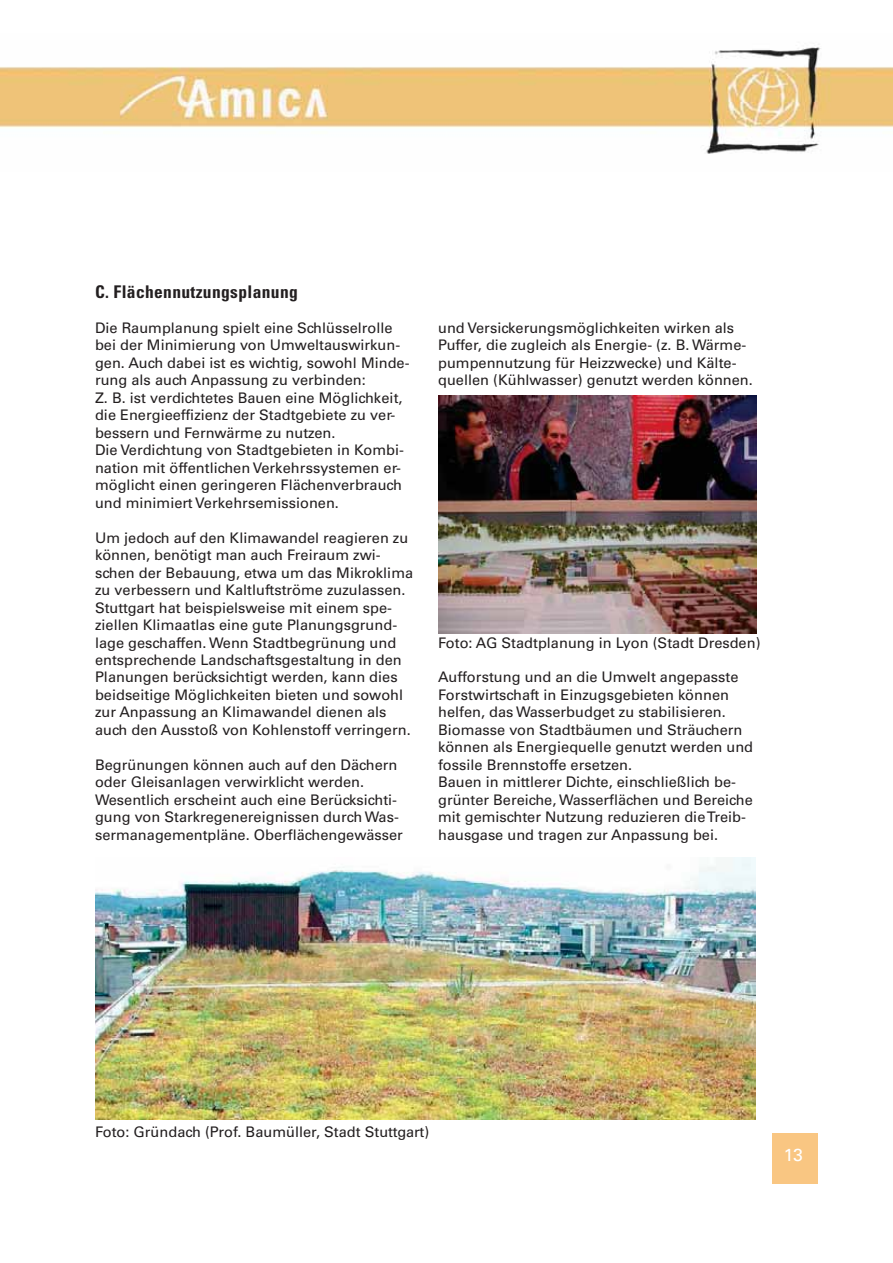
<style>
.page{position:relative;width:893px;height:1263px;background:#fff}
.page>*{position:absolute;margin:0;border:0;box-sizing:border-box;transform-origin:0 0}
.t1{font:700 condensed 17.55px "Univers";letter-spacing:.02em;color:#231f20}
.t2{font:17.55px "Univers 55 Roman";color:#fff}
.t3{font:14.55px/17.5px "Univers 55 Roman";color:#231f20}
</style>
<div class="page">
<div style="left:772px;top:1133px;width:45px;height:51px;background:#f9c682"></div>
<img style="left:95px;top:857px;width:661px;height:262px">
<img style="left:0;top:44px;width:893px;height:110px">
<img style="left:438px;top:395px;width:318px;height:239px">
<p class="t1" style="left:95px;top:285px;width:204px">C. Flächennutzungsplanung</p>
<p class="t3" style="left:95px;top:320px;width:316px">Die Raumplanung spielt eine Schlüsselrolle bei der Minimierung von Umweltauswirkun&shy;gen. Auch dabei ist es wichtig, sowohl Minde&shy;rung als auch Anpassung zu verbinden:<br>Z. B. ist verdichtetes Bauen eine Möglichkeit, die Energieeffizienz der Stadtgebiete zu ver&shy;bessern und Fernwärme zu nutzen.<br>Die Verdichtung von Stadtgebieten in Kombi&shy;nation mit öffentlichen Verkehrssystemen er&shy;möglicht einen geringeren Flächenverbrauch und minimiert Verkehrsemissionen.</p>
<p class="t3" style="left:95px;top:530px;width:320px">Um jedoch auf den Klimawandel reagieren zu können, benötigt man auch Freiraum zwi&shy;schen der Bebauung, etwa um das Mikroklima zu verbessern und Kaltluftströme zuzulassen.<br>Stuttgart hat beispielsweise mit einem spe&shy;ziellen Klimaatlas eine gute Planungsgrund&shy;lage geschaffen. Wenn Stadtbegrünung und entsprechende Landschaftsgestaltung in den Planungen berücksichtigt werden, kann dies beidseitige Möglichkeiten bieten und sowohl zur Anpassung an Klimawandel dienen als auch den Ausstoß von Kohlenstoff verringern.</p>
<p class="t3" style="left:95px;top:757px;width:309px">Begrünungen können auch auf den Dächern oder Gleisanlagen verwirklicht werden.<br>Wesentlich erscheint auch eine Berücksichti&shy;gung von Starkregenereignissen durch Was&shy;sermanagementpläne. Oberflächengewässer</p>
<p class="t3" style="left:438px;top:320px;width:316px">und Versickerungsmöglichkeiten wirken als Puffer, die zugleich als Energie- (z. B. Wärme&shy;pumpennutzung für Heizzwecke) und Kälte&shy;quellen (Kühlwasser) genutzt werden können.</p>
<p class="t3" style="left:438px;top:635px;width:324px">Foto: AG Stadtplanung in Lyon (Stadt Dresden)</p>
<p class="t3" style="left:438px;top:670px;width:317px">Aufforstung und an die Umwelt angepasste Forstwirtschaft in Einzugsgebieten können helfen, das Wasserbudget zu stabilisieren.<br>Biomasse von Stadtbäumen und Sträuchern können als Energiequelle genutzt werden und fossile Brennstoffe ersetzen.<br>Bauen in mittlerer Dichte, einschließlich be&shy;grünter Bereiche, Wasserflächen und Bereiche mit gemischter Nutzung reduzieren die Treib&shy;hausgase und tragen zur Anpassung bei.</p>
<p class="t3" style="left:95px;top:1125px;width:336px">Foto: Gründach (Prof. Baumüller, Stadt Stuttgart)</p>
<p class="t2" style="left:784px;top:1148px;width:21px">13</p>
</div>
